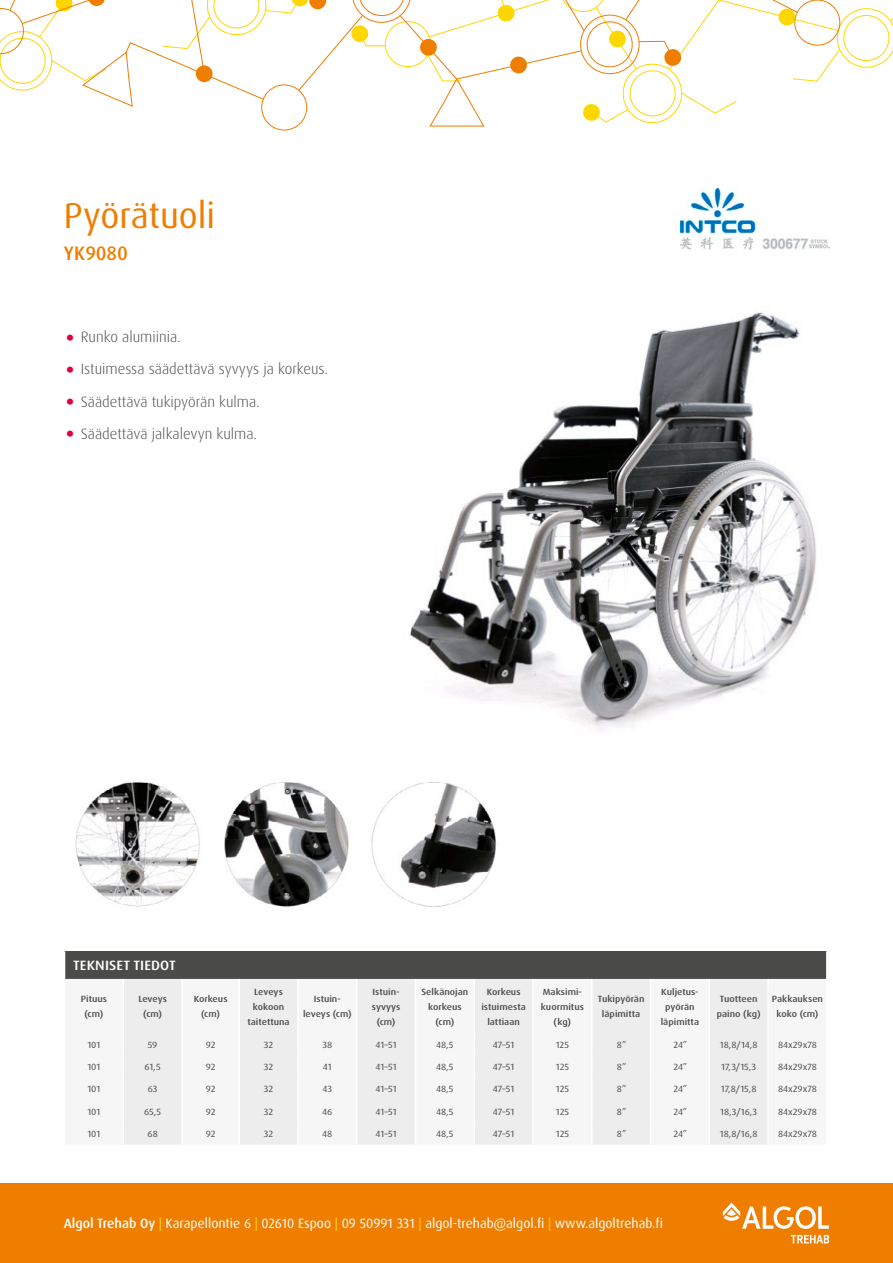
<style>
.page{position:relative;width:893px;height:1263px;background:#fff}
.page>*{position:absolute;margin:0;border:0;box-sizing:border-box;transform-origin:0 0}
.t1{font:36px "Dax Pro";color:#ef7d00}
.t2{font:500 19.5px "Dax Pro";color:#ef7d00}
.t3{font:300 15px "Dax Pro";color:#4b4b4a}
.t4{font:13.5px "Dax Pro";color:#fff}
.t5{font:500 13.5px "Dax Pro";letter-spacing:.01em;color:#fff;scale:1.09 1}
.t6{font:9px "Dax Pro";color:#4b4b4a;scale:1.09 1}
.t7{font:500 9px/15px "Dax Pro";color:#4b4b4a;text-align:center;scale:1.09 1}
.s1{font-size:43.5px;color:#e40138}
.s2{font-weight:500}
.s3{color:#ffd700}
</style>
<div class="page">
<img style="left:409px;top:312px;width:407px;height:419px">
<div style="left:0;top:1183px;width:893px;height:80px;background:#ef7d00"></div>
<svg style="left:723px;top:1202px;width:106px;height:27px"></svg>
<svg style="left:791px;top:1235px;width:38px;height:8px"></svg>
<svg style="left:0;top:0;width:893px;height:131px"></svg>
<div style="left:65px;top:951px;width:762px;height:28px;background:#4b4b4a"></div>
<svg style="left:124px;top:979px;width:643px;height:165px;fill:#ededed"></svg>
<hr style="left:826px;top:951px;width:2px;height:28px;background:#fff">
<hr style="left:181px;top:979px;width:2px;height:54px;background:#fff">
<hr style="left:238px;top:979px;width:2px;height:54px;background:#fff">
<hr style="left:297px;top:979px;width:2px;height:54px;background:#fff">
<hr style="left:356px;top:979px;width:1px;height:54px;background:#fff">
<hr style="left:415px;top:979px;width:1px;height:54px;background:#fff">
<hr style="left:473px;top:979px;width:2px;height:54px;background:#fff">
<hr style="left:532px;top:979px;width:2px;height:54px;background:#fff">
<hr style="left:591px;top:979px;width:1px;height:54px;background:#fff">
<hr style="left:650px;top:979px;width:1px;height:54px;background:#fff">
<hr style="left:709px;top:979px;width:1px;height:54px;background:#fff">
<hr style="left:181px;top:1033px;width:2px;height:22px;background:#fff">
<hr style="left:238px;top:1033px;width:2px;height:22px;background:#fff">
<hr style="left:297px;top:1033px;width:2px;height:22px;background:#fff">
<hr style="left:473px;top:1033px;width:2px;height:22px;background:#fff">
<hr style="left:532px;top:1033px;width:2px;height:22px;background:#fff">
<hr style="left:181px;top:1055px;width:2px;height:23px;background:#fff">
<hr style="left:238px;top:1055px;width:2px;height:23px;background:#fff">
<hr style="left:297px;top:1055px;width:2px;height:23px;background:#fff">
<hr style="left:473px;top:1055px;width:2px;height:23px;background:#fff">
<hr style="left:532px;top:1055px;width:2px;height:23px;background:#fff">
<hr style="left:181px;top:1078px;width:2px;height:22px;background:#fff">
<hr style="left:238px;top:1078px;width:2px;height:22px;background:#fff">
<hr style="left:297px;top:1078px;width:2px;height:22px;background:#fff">
<hr style="left:473px;top:1078px;width:2px;height:22px;background:#fff">
<hr style="left:532px;top:1078px;width:2px;height:22px;background:#fff">
<hr style="left:181px;top:1100px;width:2px;height:22px;background:#fff">
<hr style="left:238px;top:1100px;width:2px;height:22px;background:#fff">
<hr style="left:297px;top:1100px;width:2px;height:22px;background:#fff">
<hr style="left:473px;top:1100px;width:2px;height:22px;background:#fff">
<hr style="left:532px;top:1100px;width:2px;height:22px;background:#fff">
<hr style="left:181px;top:1122px;width:2px;height:22px;background:#fff">
<hr style="left:238px;top:1122px;width:2px;height:22px;background:#fff">
<hr style="left:297px;top:1122px;width:2px;height:22px;background:#fff">
<svg style="left:356px;top:1033px;width:1px;height:111px"></svg>
<svg style="left:415px;top:1033px;width:1px;height:111px"></svg>
<hr style="left:473px;top:1122px;width:2px;height:22px;background:#fff">
<hr style="left:532px;top:1122px;width:2px;height:22px;background:#fff">
<svg style="left:591px;top:1033px;width:1px;height:111px"></svg>
<svg style="left:650px;top:1033px;width:1px;height:111px"></svg>
<svg style="left:709px;top:1033px;width:1px;height:111px"></svg>
<img style="left:680px;top:188px;width:149px;height:61px">
<img style="left:75px;top:782px;width:421px;height:125px">
<h1 class="t1" style="left:64px;top:192px;width:153px">Pyörätuoli</h1>
<h2 class="t2" style="left:64px;top:241px;width:65px">YK9080</h2>
<h3 class="t3" style="left:64px;top:327px;width:119px"><span class="s1">•</span> Runko alumiinia.</h3>
<h3 class="t3" style="left:64px;top:359px;width:266px"><span class="s1">•</span> Istuimessa säädettävä syvyys ja korkeus.</h3>
<h3 class="t3" style="left:64px;top:392px;width:198px"><span class="s1">•</span> Säädettävä tukipyörän kulma.</h3>
<h3 class="t3" style="left:64px;top:424px;width:195px"><span class="s1">•</span> Säädettävä jalkalevyn kulma.</h3>
<h3 class="t5" style="left:73px;top:957px;width:96px">TEKNISET TIEDOT</h3>
<p class="t7" style="left:81px;top:991px;width:26px">Pituus (cm)</p>
<p class="t7" style="left:138px;top:991px;width:28px">Leveys (cm)</p>
<p class="t7" style="left:194px;top:991px;width:33px">Korkeus (cm)</p>
<p class="t7" style="left:247px;top:984px;width:40px">Leveys kokoon taitettuna</p>
<p class="t7" style="left:303px;top:991px;width:46px">Istuin&shy;leveys (cm)</p>
<p class="t7" style="left:372px;top:984px;width:28px">Istuin&shy;syvyys (cm)</p>
<p class="t7" style="left:421px;top:984px;width:45px">Selkänojan korkeus (cm)</p>
<p class="t7" style="left:481px;top:984px;width:42px">Korkeus istuimesta lattiaan</p>
<p class="t7" style="left:541px;top:984px;width:41px">Maksimi&shy;kuormitus (kg)</p>
<p class="t7" style="left:598px;top:991px;width:44px">Tukipyörän läpimitta</p>
<p class="t7" style="left:661px;top:984px;width:37px">Kuljetus&shy;pyörän läpimitta</p>
<p class="t7" style="left:717px;top:991px;width:42px">Tuotteen paino (kg)</p>
<p class="t7" style="left:772px;top:991px;width:49px">Pakkauksen koko (cm)</p>
<p class="t6" style="left:87px;top:1039px;width:14px">101</p>
<p class="t6" style="left:148px;top:1039px;width:10px">59</p>
<p class="t6" style="left:206px;top:1039px;width:10px">92</p>
<p class="t6" style="left:264px;top:1039px;width:10px">32</p>
<p class="t6" style="left:322px;top:1039px;width:11px">38</p>
<p class="t6" style="left:376px;top:1039px;width:21px">41–51</p>
<p class="t6" style="left:436px;top:1039px;width:17px">48,5</p>
<p class="t6" style="left:493px;top:1039px;width:21px">47–51</p>
<p class="t6" style="left:556px;top:1039px;width:14px">125</p>
<p class="t6" style="left:617px;top:1039px;width:10px">8”</p>
<p class="t6" style="left:673px;top:1039px;width:14px">24”</p>
<p class="t6" style="left:720px;top:1039px;width:36px">18,8/14,8</p>
<p class="t6" style="left:778px;top:1039px;width:37px">84x29x78</p>
<p class="t6" style="left:87px;top:1061px;width:14px">101</p>
<p class="t6" style="left:145px;top:1061px;width:16px">61,5</p>
<p class="t6" style="left:206px;top:1061px;width:10px">92</p>
<p class="t6" style="left:264px;top:1061px;width:10px">32</p>
<p class="t6" style="left:323px;top:1061px;width:10px">41</p>
<p class="t6" style="left:376px;top:1061px;width:21px">41–51</p>
<p class="t6" style="left:436px;top:1061px;width:17px">48,5</p>
<p class="t6" style="left:493px;top:1061px;width:21px">47–51</p>
<p class="t6" style="left:556px;top:1061px;width:14px">125</p>
<p class="t6" style="left:617px;top:1061px;width:10px">8”</p>
<p class="t6" style="left:673px;top:1061px;width:14px">24”</p>
<p class="t6" style="left:721px;top:1061px;width:34px">17,3/15,3</p>
<p class="t6" style="left:778px;top:1061px;width:37px">84x29x78</p>
<p class="t6" style="left:87px;top:1083px;width:14px">101</p>
<p class="t6" style="left:148px;top:1083px;width:10px">63</p>
<p class="t6" style="left:206px;top:1083px;width:10px">92</p>
<p class="t6" style="left:264px;top:1083px;width:10px">32</p>
<p class="t6" style="left:323px;top:1083px;width:10px">43</p>
<p class="t6" style="left:376px;top:1083px;width:21px">41–51</p>
<p class="t6" style="left:436px;top:1083px;width:17px">48,5</p>
<p class="t6" style="left:493px;top:1083px;width:21px">47–51</p>
<p class="t6" style="left:556px;top:1083px;width:14px">125</p>
<p class="t6" style="left:617px;top:1083px;width:10px">8”</p>
<p class="t6" style="left:673px;top:1083px;width:14px">24”</p>
<p class="t6" style="left:721px;top:1083px;width:34px">17,8/15,8</p>
<p class="t6" style="left:778px;top:1083px;width:37px">84x29x78</p>
<p class="t6" style="left:87px;top:1106px;width:14px">101</p>
<p class="t6" style="left:144px;top:1106px;width:17px">65,5</p>
<p class="t6" style="left:206px;top:1106px;width:10px">92</p>
<p class="t6" style="left:264px;top:1106px;width:10px">32</p>
<p class="t6" style="left:322px;top:1106px;width:11px">46</p>
<p class="t6" style="left:376px;top:1106px;width:21px">41–51</p>
<p class="t6" style="left:436px;top:1106px;width:17px">48,5</p>
<p class="t6" style="left:493px;top:1106px;width:21px">47–51</p>
<p class="t6" style="left:556px;top:1106px;width:14px">125</p>
<p class="t6" style="left:617px;top:1106px;width:10px">8”</p>
<p class="t6" style="left:673px;top:1106px;width:14px">24”</p>
<p class="t6" style="left:720px;top:1106px;width:36px">18,3/16,3</p>
<p class="t6" style="left:778px;top:1106px;width:37px">84x29x78</p>
<p class="t6" style="left:87px;top:1128px;width:14px">101</p>
<p class="t6" style="left:148px;top:1128px;width:11px">68</p>
<p class="t6" style="left:206px;top:1128px;width:10px">92</p>
<p class="t6" style="left:264px;top:1128px;width:10px">32</p>
<p class="t6" style="left:322px;top:1128px;width:11px">48</p>
<p class="t6" style="left:376px;top:1128px;width:21px">41–51</p>
<p class="t6" style="left:436px;top:1128px;width:17px">48,5</p>
<p class="t6" style="left:493px;top:1128px;width:21px">47–51</p>
<p class="t6" style="left:556px;top:1128px;width:14px">125</p>
<p class="t6" style="left:617px;top:1128px;width:10px">8”</p>
<p class="t6" style="left:673px;top:1128px;width:14px">24”</p>
<p class="t6" style="left:720px;top:1128px;width:36px">18,8/16,8</p>
<p class="t6" style="left:778px;top:1128px;width:37px">84x29x78</p>
<h3 class="t4" style="left:64px;top:1215px;width:601px"><span class="s2">Algol Trehab Oy</span> <span class="s3">|</span> Karapellontie 6 <span class="s3">|</span> 02610 Espoo <span class="s3">|</span> 09 50991 331 <span class="s3">|</span> algol-trehab@algol.fi <span class="s3">|</span> www.algoltrehab.fi</h3>
</div>
